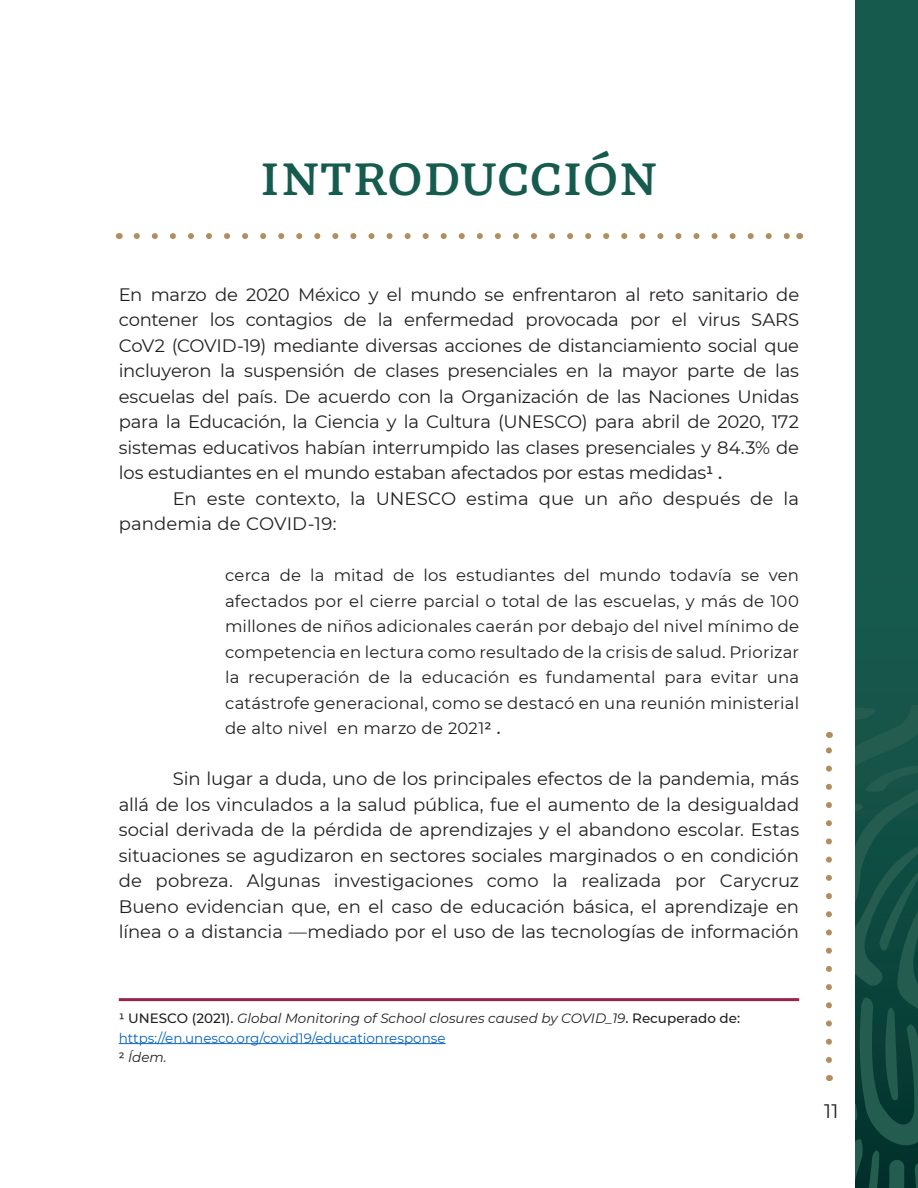
<style>
.page{position:relative;width:918px;height:1188px;background:#fff}
.page>*{position:absolute;margin:0;border:0;box-sizing:border-box;transform-origin:0 0}
.t1{font:700 45px "GMX";color:#155b4e}
.t2{font:19.5px "Montserrat";color:#231f20}
.t3{font:18px/25.5px "Montserrat";color:#231f20;text-align:justify}
.t4{font:16.5px/25.5px "Montserrat";letter-spacing:.01em;color:#231f20;text-align:justify}
.t5{font:italic 13.5px "Montserrat";color:#231f20}
.t6{font:13.5px "Montserrat";color:#0563c1}
.s1{font-weight:500}
.s2{font-weight:500;font-style:normal}
</style>
<div class="page">
<div style="left:855px;top:0;width:63px;height:1188px;background:#165a4e"></div>
<svg style="left:855px;top:706px;width:63px;height:482px"></svg>
<hr style="left:119px;top:1043px;width:327px;height:1px;background:#0563c1">
<hr style="left:119px;top:998px;width:680px;height:3px;background:#9b2248">
<svg style="left:137px;top:233px;width:653px;height:6px"></svg>
<svg style="left:826px;top:747px;width:6px;height:313px"></svg>
<p class="t1" style="left:260px;top:153px;width:400px">INTRODUCCIÓN</p>
<p class="t3" style="left:119px;top:281px;width:682px">En marzo de 2020 México y el mundo se enfrentaron al reto sanitario de contener los contagios de la enfermedad provocada por el virus SARS CoV2 (COVID-19) mediante diversas acciones de distanciamiento social que incluyeron la suspensión de clases presenciales en la mayor parte de las escuelas del país. De acuerdo con la Organización de las Naciones Unidas para la Educación, la Ciencia y la Cultura (UNESCO) para abril de 2020, 172 sistemas educativos habían interrumpido las clases presenciales y 84.3% de los estudiantes en el mundo estaban afectados por estas medidas<span class="s1">1 .</span></p>
<p class="t3" style="left:119px;top:485px;width:682px;text-indent:54px">En este contexto, la UNESCO estima que un año después de la pandemia de COVID-19:</p>
<p class="t4" style="left:225px;top:562px;width:576px">cerca de la mitad de los estudiantes del mundo todavía se ven afectados por el cierre parcial o total de las escuelas, y más de 100 millones de niños adicionales caerán por debajo del nivel mínimo de competencia en lectura como resultado de la crisis de salud. Priorizar la recuperación de la educación es fundamental para evitar una catástrofe generacional, como se destacó en una reunión ministerial de alto nivel en marzo de 2021<span class="s1">2 .</span></p>
<p class="t3" style="left:119px;top:765px;width:682px;text-indent:54px">Sin lugar a duda, uno de los principales efectos de la pandemia, más allá de los vinculados a la salud pública, fue el aumento de la desigualdad social derivada de la pérdida de aprendizajes y el abandono escolar. Estas situaciones se agudizaron en sectores sociales marginados o en condición de pobreza. Algunas investigaciones como la realizada por Carycruz Bueno evidencian que, en el caso de educación básica, el aprendizaje en línea o a distancia —mediado por el uso de las tecnologías de información</p>
<p class="t5" style="left:119px;top:1009px;width:623px"><span class="s2">1 UNESCO (2021).</span> Global Monitoring of School closures caused by COVID_19<span class="s2">. Recuperado de:</span></p>
<p class="t6" style="left:119px;top:1029px;width:328px">https://en.unesco.org/covid19/educationresponse</p>
<p class="t5" style="left:119px;top:1048px;width:50px"><span class="s2">2</span> Ídem.</p>
<p class="t2" style="left:824px;top:1098px;width:16px">11</p>
</div>
